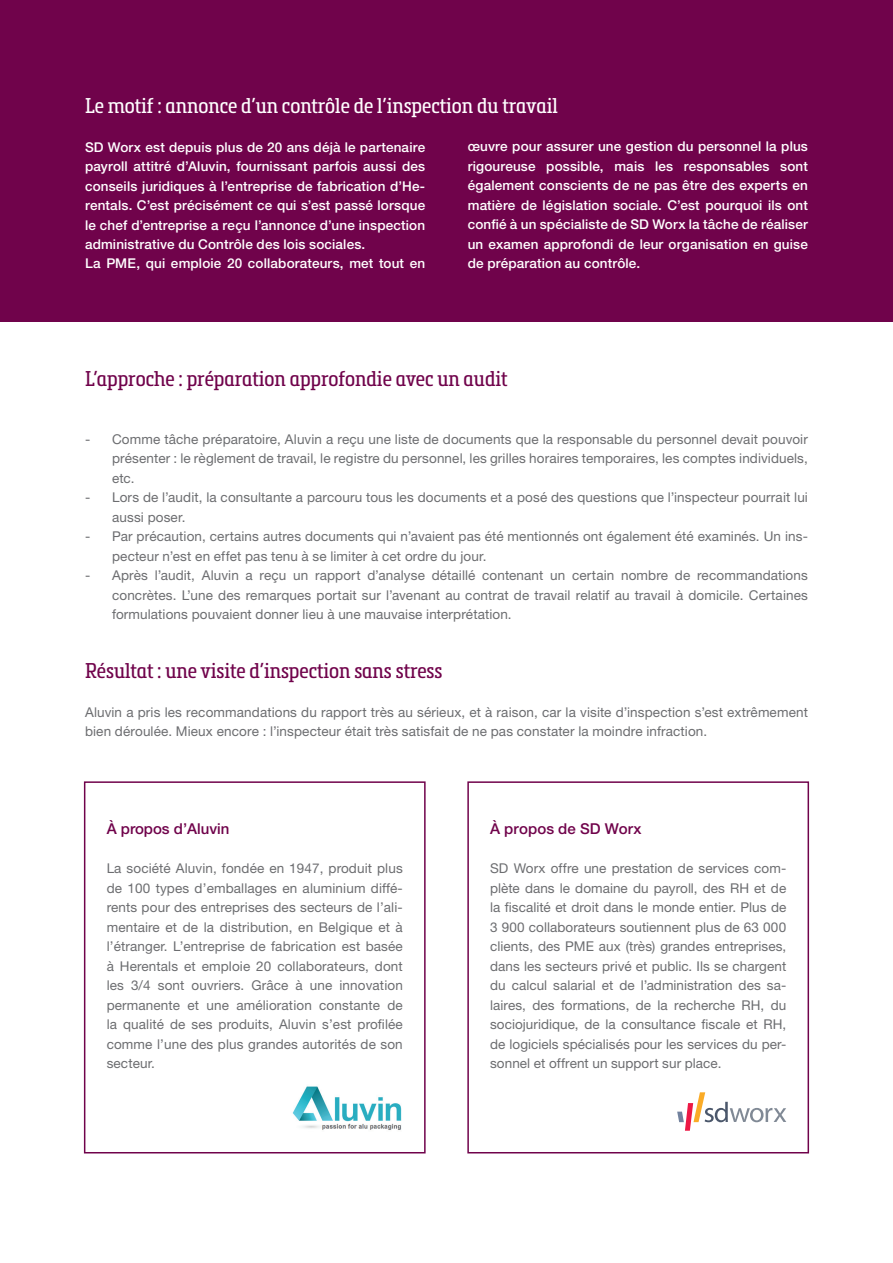
<style>
.page{position:relative;width:893px;height:1263px;background:#fff}
.page>*{position:absolute;margin:0;border:0;box-sizing:border-box;transform-origin:0 0}
.t1{font:21px "Metronic Slab Narrow";color:#70034b}
.t2{font:21px "Metronic Slab Narrow";color:#fff}
.t3{font:500 15px "Helvetica Neue LT Std";color:#70034b}
.t4{font:13.5px/19.5px "Helvetica Neue LT Std";letter-spacing:.01em;color:#6c6d70;text-align:justify}
.t5{font:500 13.5px/19.5px "Helvetica Neue LT Std";letter-spacing:.01em;color:#fff}
</style>
<div class="page">
<div style="left:0;top:0;width:893px;height:322px;background:#70034b"></div>
<div style="left:84px;top:781px;width:342px;height:372px;border:2px solid #70034b"></div>
<div style="left:467px;top:781px;width:342px;height:372px;border:2px solid #70034b"></div>
<svg style="left:677px;top:1092px;width:109px;height:39px"></svg>
<img style="left:292px;top:1086px;width:110px;height:44px">
<h1 class="t2" style="left:85px;top:93px;width:474px">Le motif : annonce d’un contrôle de l’inspection du travail</h1>
<p class="t5" style="left:85px;top:137px;width:342px">SD Worx est depuis plus de 20 ans déjà le partenaire payroll attitré d’Aluvin, fournissant parfois aussi des conseils juridiques à l’entreprise de fabrication d’He&shy;rentals. C’est précisément ce qui s’est passé lorsque le chef d’entreprise a reçu l’annonce d’une inspection administrative du Contrôle des lois sociales.<br>La PME, qui emploie 20 collaborateurs, met tout en</p>
<p class="t5" style="left:468px;top:137px;width:342px;text-align:justify">œuvre pour assurer une gestion du personnel la plus rigoureuse possible, mais les responsables sont également conscients de ne pas être des experts en matière de législation sociale. C’est pourquoi ils ont confié à un spécialiste de SD Worx la tâche de réaliser un examen approfondi de leur organisation en guise de préparation au contrôle.</p>
<h1 class="t1" style="left:85px;top:366px;width:424px">L’approche : préparation approfondie avec un audit</h1>
<p class="t4" style="left:112px;top:429px;width:697px;text-indent:-27px">- Comme tâche préparatoire, Aluvin a reçu une liste de documents que la responsable du personnel devait pouvoir présenter : le règlement de travail, le registre du personnel, les grilles horaires temporaires, les comptes individuels, etc.</p>
<p class="t4" style="left:112px;top:488px;width:697px;text-indent:-27px">- Lors de l’audit, la consultante a parcouru tous les documents et a posé des questions que l’inspecteur pourrait lui aussi poser.</p>
<p class="t4" style="left:112px;top:527px;width:697px;text-indent:-27px">- Par précaution, certains autres documents qui n’avaient pas été mentionnés ont également été examinés. Un ins&shy;pecteur n’est en effet pas tenu à se limiter à cet ordre du jour.</p>
<p class="t4" style="left:112px;top:566px;width:697px;text-indent:-27px">- Après l’audit, Aluvin a reçu un rapport d’analyse détaillé contenant un certain nombre de recommandations concrètes. L’une des remarques portait sur l’avenant au contrat de travail relatif au travail à domicile. Certaines formulations pouvaient donner lieu à une mauvaise interprétation.</p>
<h1 class="t1" style="left:85px;top:658px;width:359px">Résultat : une visite d’inspection sans stress</h1>
<p class="t4" style="left:85px;top:702px;width:724px">Aluvin a pris les recommandations du rapport très au sérieux, et à raison, car la visite d’inspection s’est extrêmement bien déroulée. Mieux encore : l’inspecteur était très satisfait de ne pas constater la moindre infraction.</p>
<p class="t3" style="left:107px;top:820px;width:124px">À propos d’Aluvin</p>
<p class="t4" style="left:107px;top:858px;width:298px">La société Aluvin, fondée en 1947, produit plus de 100 types d’emballages en aluminium diffé&shy;rents pour des entreprises des secteurs de l’ali&shy;mentaire et de la distribution, en Belgique et à l’étranger. L’entreprise de fabrication est basée à Herentals et emploie 20 collaborateurs, dont les 3/4 sont ouvriers. Grâce à une innovation permanente et une amélioration constante de la qualité de ses produits, Aluvin s’est profilée comme l’une des plus grandes autorités de son secteur.</p>
<p class="t3" style="left:490px;top:820px;width:153px">À propos de SD Worx</p>
<p class="t4" style="left:490px;top:858px;width:298px">SD Worx offre une prestation de services com&shy;plète dans le domaine du payroll, des RH et de la fiscalité et droit dans le monde entier. Plus de 3 900 collaborateurs soutiennent plus de 63 000 clients, des PME aux (très) grandes entreprises, dans les secteurs privé et public. Ils se chargent du calcul salarial et de l’administration des sa&shy;laires, des formations, de la recherche RH, du sociojuridique, de la consultance fiscale et RH, de logiciels spécialisés pour les services du per&shy;sonnel et offrent un support sur place.</p>
</div>
